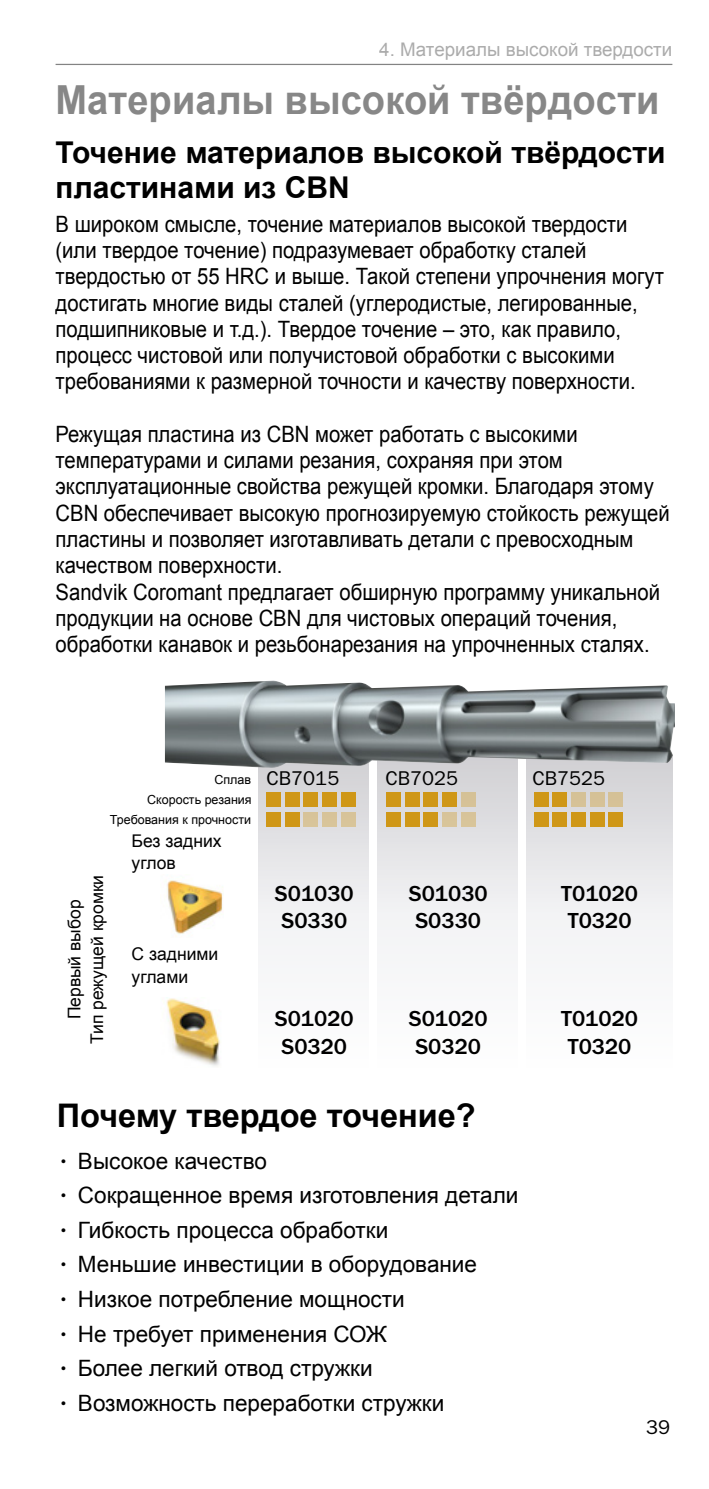
<style>
.page{position:relative;width:709px;height:1489px;background:#fff}
.page>*{position:absolute;margin:0;border:0;box-sizing:border-box;transform-origin:0 0}
.t1{font:700 40px "Arial";color:#878787;scale:.95 1}
.t2{font:700 32.5px "Arial";color:#000}
.t3{font:700 30px/35px "Arial";color:#000}
.t4{font:22.5px/26.2px "Arial";color:#000;scale:.9 1}
.t5{font:22.5px "Arial";color:#000}
.t6{font:500 22.5px/27.5px "ITC Franklin Gothic Std";color:#000}
.t7{font:20px "ITC Franklin Gothic Std";color:#000}
.t8{font:18.75px "Arial";color:#878787}
.t9{font:17.5px/22.5px "Arial";color:#000}
.t10{font:12.5px/19.8px "Arial";color:#000;text-align:right}
.s1{font-family:"ITC Franklin Gothic Std"}
</style>
<div class="page">
<hr style="left:56px;top:64px;width:616px;height:1px;background:#000">
<div style="left:526px;top:755px;width:146px;height:312px;background:linear-gradient(to bottom,#d6d5d6,#fff)"></div>
<div style="left:378px;top:755px;width:139px;height:312px;background:linear-gradient(to bottom,#d6d6d8,#fff)"></div>
<div style="left:259px;top:756px;width:110px;height:311px;background:linear-gradient(to bottom,#d5d1cd,#fff)"></div>
<img style="left:167px;top:880px;width:56px;height:54px">
<img style="left:166px;top:998px;width:54px;height:68px">
<div style="left:266px;top:792px;width:15px;height:14px;background:#cf9717"></div>
<div style="left:304px;top:812px;width:14px;height:14px;background:#d8c499"></div>
<div style="left:341px;top:792px;width:14px;height:14px;background:#cf9717"></div>
<div style="left:285px;top:792px;width:14px;height:14px;background:#cf9717"></div>
<div style="left:322px;top:792px;width:14px;height:14px;background:#cf9717"></div>
<div style="left:304px;top:792px;width:14px;height:14px;background:#cf9717"></div>
<div style="left:266px;top:812px;width:15px;height:14px;background:#cf9717"></div>
<div style="left:285px;top:812px;width:14px;height:14px;background:#cf9717"></div>
<div style="left:322px;top:812px;width:14px;height:14px;background:#d8c499"></div>
<div style="left:341px;top:812px;width:14px;height:14px;background:#d8c499"></div>
<div style="left:386px;top:792px;width:15px;height:14px;background:#cf9717"></div>
<div style="left:424px;top:812px;width:14px;height:14px;background:#cf9717"></div>
<div style="left:461px;top:792px;width:14px;height:14px;background:#d5c197"></div>
<div style="left:405px;top:792px;width:14px;height:14px;background:#cf9717"></div>
<div style="left:442px;top:792px;width:14px;height:14px;background:#cf9717"></div>
<div style="left:424px;top:792px;width:14px;height:14px;background:#cf9717"></div>
<div style="left:386px;top:812px;width:15px;height:14px;background:#cf9717"></div>
<div style="left:405px;top:812px;width:14px;height:14px;background:#cf9717"></div>
<div style="left:442px;top:812px;width:14px;height:14px;background:#d8c499"></div>
<div style="left:461px;top:812px;width:14px;height:14px;background:#d8c499"></div>
<div style="left:534px;top:792px;width:14px;height:14px;background:#cf9717"></div>
<div style="left:571px;top:812px;width:14px;height:14px;background:#cf9717"></div>
<div style="left:608px;top:792px;width:14px;height:14px;background:#d5c197"></div>
<div style="left:552px;top:792px;width:15px;height:14px;background:#cf9717"></div>
<div style="left:590px;top:792px;width:14px;height:14px;background:#d5c197"></div>
<div style="left:571px;top:792px;width:14px;height:14px;background:#d5c197"></div>
<div style="left:534px;top:812px;width:14px;height:14px;background:#cf9717"></div>
<div style="left:552px;top:812px;width:15px;height:14px;background:#cf9717"></div>
<div style="left:590px;top:812px;width:14px;height:14px;background:#cf9717"></div>
<div style="left:608px;top:812px;width:14px;height:14px;background:#cf9717"></div>
<img style="left:165px;top:680px;width:510px;height:88px">
<p class="t8" style="left:379px;top:37px;width:294px">4. Материалы высокой твердости</p>
<h1 class="t1" style="left:56px;top:73px;width:637px">Материалы высокой твёрдости</h1>
<h3 class="t3" style="left:56px;top:136px;width:611px">Точение материалов высокой твёрдости пластинами из CBN</h3>
<p class="t4" style="left:56px;top:211px;width:677px">В широком смысле, точение материалов высокой твердости (или твердое точение) подразумевает обработку сталей твердостью от 55 HRC и выше. Такой степени упрочнения могут достигать многие виды сталей (углеродистые, легированные, подшипниковые и т.д.). Твердое точение – это, как правило, процесс чистовой или получистовой обработки с высокими требованиями к размерной точности и качеству поверхности.</p>
<p class="t4" style="left:56px;top:421px;width:684px">Режущая пластина из CBN может работать с высокими температурами и силами резания, сохраняя при этом эксплуатационные свойства режущей кромки. Благодаря этому CBN обеспечивает высокую прогнозируемую стойкость режущей пластины и позволяет изготавливать детали с превосходным качеством поверхности.<br>Sandvik Coromant предлагает обширную программу уникальной продукции на основе CBN для чистовых операций точения, обработки канавок и резьбонарезания на упрочненных сталях.</p>
<p class="t10" style="left:214px;top:769px;width:38px">Сплав</p>
<p class="t10" style="left:110px;top:789px;width:143px">Скорость резания<br>Требования к прочности</p>
<p class="t9" style="left:63px;top:1044px;width:171px;text-align:center;rotate:-90deg">Первый выбор<br>Тип режущей кромки</p>
<p class="t9" style="left:132px;top:829px;width:91px">Без задних углов</p>
<p class="t9" style="left:132px;top:942px;width:88px">С задними углами</p>
<p class="t7" style="left:266px;top:766px;width:74px">CB7015</p>
<p class="t7" style="left:385px;top:766px;width:74px">CB7025</p>
<p class="t7" style="left:532px;top:766px;width:74px">CB7525</p>
<p class="t6" style="left:275px;top:879px;width:80px">S01030<br>S0330</p>
<p class="t6" style="left:409px;top:879px;width:80px">S01030<br>S0330</p>
<p class="t6" style="left:561px;top:879px;width:78px">T01020<br>T0320</p>
<p class="t6" style="left:275px;top:1005px;width:80px">S01020<br>S0320</p>
<p class="t6" style="left:409px;top:1005px;width:80px">S01020<br>S0320</p>
<p class="t6" style="left:561px;top:1005px;width:78px">T01020<br>T0320</p>
<h2 class="t2" style="left:57px;top:1093px;width:420px">Почему твердое точение?</h2>
<p class="t5" style="left:57px;top:1145px;width:212px"><span class="s1">•</span> Высокое качество</p>
<p class="t5" style="left:57px;top:1180px;width:463px"><span class="s1">•</span> Сокращенное время изготовления детали</p>
<p class="t5" style="left:57px;top:1214px;width:333px"><span class="s1">•</span> Гибкость процесса обработки</p>
<p class="t5" style="left:57px;top:1249px;width:422px"><span class="s1">•</span> Меньшие инвестиции в оборудование</p>
<p class="t5" style="left:57px;top:1284px;width:349px"><span class="s1">•</span> Низкое потребление мощности</p>
<p class="t5" style="left:57px;top:1318px;width:332px"><span class="s1">•</span> Не требует применения СОЖ</p>
<p class="t5" style="left:57px;top:1353px;width:317px"><span class="s1">•</span> Более легкий отвод стружки</p>
<p class="t5" style="left:57px;top:1387px;width:389px"><span class="s1">•</span> Возможность переработки стружки</p>
<p class="t7" style="left:646px;top:1415px;width:25px">39</p>
</div>
